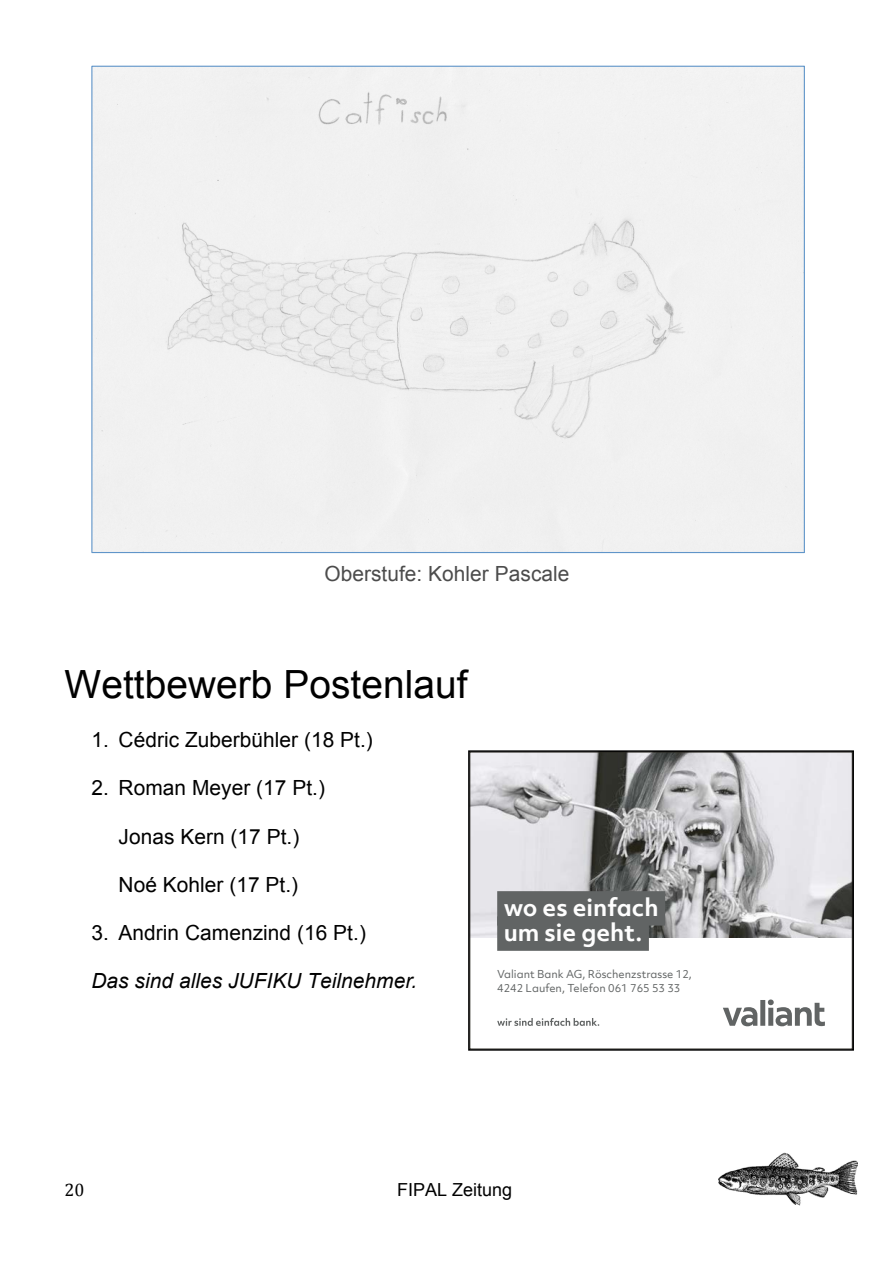
<style>
.page{position:relative;width:893px;height:1263px;background:#fff}
.page>*{position:absolute;margin:0;border:0;box-sizing:border-box;transform-origin:0 0}
.t1{font:38.85px "Arial";color:#000}
.t2{font:700 22.95px/25.2px "Objektiv Mk 2";color:#fefefe}
.t3{font:20.85px "Arial";letter-spacing:.005em;color:#000}
.t4{font:italic 20.85px "Arial";letter-spacing:.005em;color:#000}
.t5{font:20.85px "Arial";letter-spacing:.005em;color:#4c4c4c}
.t6{font:18px "Arial";color:#000}
.t7{font:18px "Cambria";color:#000}
.t8{font:10.5px/14.2px "Objektiv Mk 2";color:#616464}
.s1{font-family:"Cambria"}
</style>
<div class="page">
<img style="left:718px;top:1152px;width:139px;height:53px">
<div style="left:93px;top:68px;width:710px;height:483px;background:#f1f1f1"></div>
<img style="left:472px;top:754px;width:378px;height:184px">
<div style="left:497px;top:891px;width:168px;height:34px;background:#616464"></div>
<div style="left:497px;top:916px;width:152px;height:35px;background:#616464"></div>
<svg style="left:723px;top:999px;width:102px;height:27px"></svg>
<svg style="left:497px;top:1018px;width:102px;height:8px"></svg>
<div style="left:468px;top:750px;width:386px;height:301px;border:2px solid #000"></div>
<p class="t5" style="left:324px;top:560px;width:247px">Oberstufe: Kohler Pascale</p>
<h1 class="t1" style="left:65px;top:659px;width:405px">Wettbewerb Postenlauf</h1>
<p class="t3" style="left:92px;top:726px;width:283px">1. Cédric Zuberbühler (18 Pt.)</p>
<p class="t3" style="left:92px;top:774px;width:235px">2. Roman Meyer (17 Pt.)</p>
<p class="t3" style="left:118px;top:823px;width:182px">Jonas Kern (17 Pt.)</p>
<p class="t3" style="left:118px;top:871px;width:181px">Noé Kohler (17 Pt.)</p>
<p class="t3" style="left:92px;top:919px;width:276px">3. Andrin Camenzind (16 Pt.)</p>
<p class="t4" style="left:91px;top:968px;width:327px">Das sind alles JUFIKU Teilnehmer<span class="s1">.</span></p>
<p class="t2" style="left:504px;top:894px;width:156px">wo es einfach um sie geht.</p>
<p class="t8" style="left:497px;top:967px;width:196px">Valiant Bank AG, Röschenzstrasse 12,<br>4242 Laufen, Telefon 061 765 53 33</p>
<p class="t7" style="left:65px;top:1179px;width:21px">20</p>
<p class="t6" style="left:397px;top:1178px;width:117px">FIPAL Zeitung</p>
</div>
